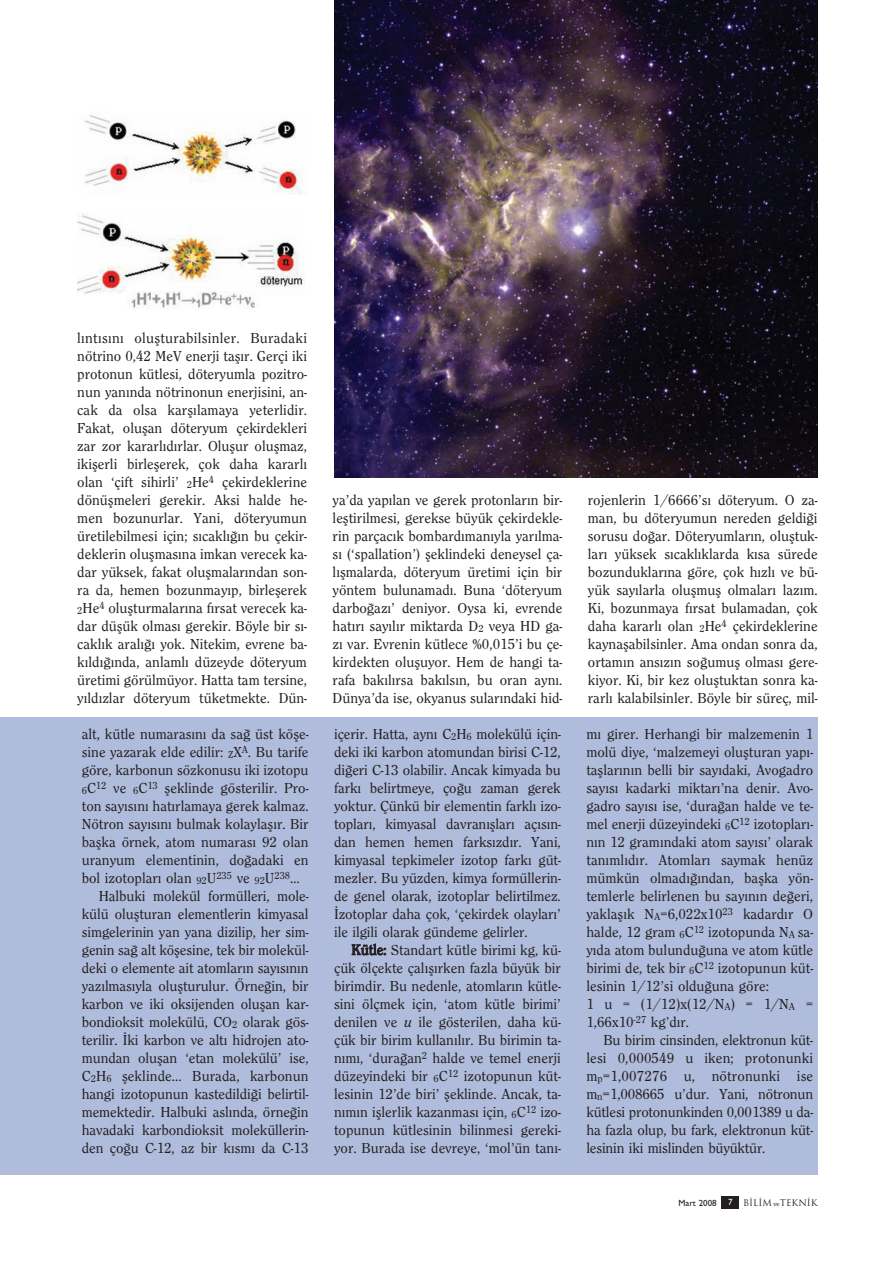
<style>
.page{position:relative;width:894px;height:1264px;background:#fff}
.page>*{position:absolute;margin:0;border:0;box-sizing:border-box;transform-origin:0 0}
.t1{font:500 15px/18px "Clearface";color:#231f20;text-align:justify}
.t2{font:9px "Trajan";color:#231f20}
.t3{font:500 9px "Gill Sans";color:#231f20}
.s1{font-weight:400;font-style:italic}
.s2{font-family:"Gill Sans";font-weight:500;color:#fff}
.s3{font-family:"Bookman";font-weight:300;font-size:6px}
</style>
<div class="page">
<div style="left:721px;top:1195px;width:17px;height:13px;background:#231f20"></div>
<img style="left:84px;top:114px;width:218px;height:81px">
<img style="left:77px;top:215px;width:227px;height:79px">
<div style="left:123px;top:292px;width:142px;height:18px;background:#fff"></div>
<img style="left:131px;top:292px;width:124px;height:16px">
<img style="left:334px;top:0;width:483px;height:478px">
<div style="left:0;top:717px;width:817px;height:457px;background:#b0bcdb"></div>
<p class="t1" style="left:77px;top:329px;width:231px">l›nt›s›n› oluflturabilsinler. Buradaki nötrino 0,42 MeV enerji tafl›r. Gerçi iki protonun kütlesi, döteryumla pozitro&shy;nun yan›nda nötrinonun enerjisini, an&shy;cak da olsa karfl›lamaya yeterlidir.<br>Fakat, oluflan döteryum çekirdekleri zar zor kararl›d›rlar. Oluflur oluflmaz, ikiflerli birleflerek, çok daha kararl› olan ‘çift sihirli’ <sub>2</sub>He<sup>4</sup> çekirdeklerine dönüflmeleri gerekir. Aksi halde he&shy;men bozunurlar. Yani, döteryumun üretilebilmesi için; s›cakl›¤›n bu çekir&shy;deklerin oluflmas›na imkan verecek ka&shy;dar yüksek, fakat oluflmalar›ndan son&shy;ra da, hemen bozunmay›p, birleflerek <sub>2</sub>He<sup>4</sup> oluflturmalar›na f›rsat verecek ka&shy;dar düflük olmas› gerekir. Böyle bir s›- cakl›k aral›¤› yok. Nitekim, evrene ba&shy;k›ld›¤›nda, anlaml› düzeyde döteryum üretimi görülmüyor. Hatta tam tersine, y›ld›zlar döteryum tüketmekte. Dün-</p>
<p class="t1" style="left:82px;top:725px;width:228px">alt, kütle numaras›n› da sa¤ üst köfle-</p>
<p class="t1" style="left:82px;top:743px;width:228px">sine yazarak elde edilir: <sub>Z</sub>X<sup>A</sup>. Bu tarife</p>
<p class="t1" style="left:82px;top:761px;width:228px">göre, karbonun sözkonusu iki izotopu</p>
<p class="t1" style="left:82px;top:779px;width:228px"><sub>6</sub>C<sup>12</sup> ve <sub>6</sub>C<sup>13</sup> fleklinde gösterilir. Pro-</p>
<p class="t1" style="left:82px;top:797px;width:228px">ton say›s›n› hat›rlamaya gerek kalmaz.</p>
<p class="t1" style="left:82px;top:815px;width:228px">Nötron say›s›n› bulmak kolaylafl›r. Bir</p>
<p class="t1" style="left:82px;top:833px;width:228px">baflka örnek, atom numaras› 92 olan</p>
<p class="t1" style="left:82px;top:851px;width:228px">uranyum elementinin, do¤adaki en</p>
<p class="t1" style="left:82px;top:869px;width:219px">bol izotoplar› olan <sub>92</sub>U<sup>235</sup> ve <sub>92</sub>U<sup>238</sup>…</p>
<p class="t1" style="left:99px;top:887px;width:211px">Halbuki molekül formülleri, mole-</p>
<p class="t1" style="left:82px;top:905px;width:228px">külü oluflturan elementlerin kimyasal</p>
<p class="t1" style="left:82px;top:923px;width:228px">simgelerinin yan yana dizilip, her sim-</p>
<p class="t1" style="left:82px;top:941px;width:228px">genin sa¤ alt köflesine, tek bir molekül-</p>
<p class="t1" style="left:82px;top:959px;width:228px">deki o elemente ait atomlar›n say›s›n›n</p>
<p class="t1" style="left:82px;top:977px;width:228px">yaz›lmas›yla oluflturulur. Örne¤in, bir</p>
<p class="t1" style="left:82px;top:995px;width:228px">karbon ve iki oksijenden oluflan kar-</p>
<p class="t1" style="left:82px;top:1013px;width:228px">bondioksit molekülü, CO<sub>2</sub> olarak gös-</p>
<p class="t1" style="left:82px;top:1031px;width:228px">terilir. ‹ki karbon ve alt› hidrojen ato-</p>
<p class="t1" style="left:82px;top:1049px;width:228px">mundan oluflan ‘etan molekülü’ ise,</p>
<p class="t1" style="left:82px;top:1067px;width:228px">C<sub>2</sub>H<sub>6</sub> fleklinde... Burada, karbonun</p>
<p class="t1" style="left:82px;top:1085px;width:228px">hangi izotopunun kastedildi¤i belirtil-</p>
<p class="t1" style="left:82px;top:1103px;width:228px">memektedir. Halbuki asl›nda, örne¤in</p>
<p class="t1" style="left:82px;top:1121px;width:228px">havadaki karbondioksit moleküllerin-</p>
<p class="t1" style="left:82px;top:1139px;width:228px">den ço¤u C-12, az bir k›sm› da C-13</p>
<p class="t1" style="left:332px;top:491px;width:231px">ya’da yap›lan ve gerek protonlar›n bir&shy;lefltirilmesi, gerekse büyük çekirdekle&shy;rin parçac›k bombard›man›yla yar›lma&shy;s› (‘spallation’) fleklindeki deneysel ça&shy;l›flmalarda, döteryum üretimi için bir yöntem bulunamad›. Buna ‘döteryum darbo¤az›’ deniyor. Oysa ki, evrende hat›r› say›l›r miktarda D<sub>2</sub> veya HD ga&shy;z› var. Evrenin kütlece %0,015’i bu çe&shy;kirdekten olufluyor. Hem de hangi ta&shy;rafa bak›l›rsa bak›ls›n, bu oran ayn›.<br>Dünya’da ise, okyanus sular›ndaki hid-</p>
<p class="t1" style="left:587px;top:491px;width:231px">rojenlerin 1/6666’s› döteryum. O za&shy;man, bu döteryumun nereden geldi¤i sorusu do¤ar. Döteryumlar›n, olufltuk&shy;lar› yüksek s›cakl›klarda k›sa sürede bozunduklar›na göre, çok h›zl› ve bü&shy;yük say›larla oluflmufl olmalar› laz›m.<br>Ki, bozunmaya f›rsat bulamadan, çok daha kararl› olan <sub>2</sub>He<sup>4</sup> çekirdeklerine kaynaflabilsinler. Ama ondan sonra da, ortam›n ans›z›n so¤umufl olmas› gere&shy;kiyor. Ki, bir kez olufltuktan sonra ka&shy;rarl› kalabilsinler. Böyle bir süreç, mil-</p>
<p class="t1" style="left:334px;top:725px;width:228px">içerir. Hatta, ayn› C<sub>2</sub>H<sub>6</sub> molekülü için&shy;deki iki karbon atomundan birisi C-12, di¤eri C-13 olabilir. Ancak kimyada bu fark› belirtmeye, ço¤u zaman gerek yoktur. Çünkü bir elementin farkl› izo&shy;toplar›, kimyasal davran›fllar› aç›s›n&shy;dan hemen hemen farks›zd›r. Yani, kimyasal tepkimeler izotop fark› güt&shy;mezler. Bu yüzden, kimya formüllerin&shy;de genel olarak, izotoplar belirtilmez. ‹zotoplar daha çok, ‘çekirdek olaylar›’ ile ilgili olarak gündeme gelirler.</p>
<p class="t1" style="left:334px;top:941px;width:228px;text-indent:17px">Kütle: Standart kütle birimi kg, kü&shy;çük ölçekte çal›fl›rken fazla büyük bir birimdir. Bu nedenle, atomlar›n kütle&shy;sini ölçmek için, ‘atom kütle birimi’ denilen ve <span class="s1">u</span> ile gösterilen, daha kü&shy;çük bir birim kullan›l›r. Bu birimin ta&shy;n›m›, ‘dura¤an<sup>2</sup> halde ve temel enerji düzeyindeki bir <sub>6</sub>C<sup>12</sup> izotopunun küt&shy;lesinin 12’de biri’ fleklinde. Ancak, ta&shy;n›m›n ifllerlik kazanmas› için, <sub>6</sub>C<sup>12</sup> izo&shy;topunun kütlesinin bilinmesi gereki&shy;yor. Burada ise devreye, ‘mol’ün tan›-</p>
<p class="t1" style="left:586px;top:725px;width:228px;text-align:left">m› girer. Herhangi bir malzemenin 1 molü diye, ‘malzemeyi oluflturan yap›- tafllar›n›n belli bir say›daki, Avogadro say›s› kadarki miktar›’na denir. Avo&shy;gadro say›s› ise, ‘dura¤an halde ve te&shy;mel enerji düzeyindeki <sub>6</sub>C<sup>12</sup> izotoplar›- n›n 12 gram›ndaki atom say›s›’ olarak tan›ml›d›r. Atomlar› saymak henüz mümkün olmad›¤›ndan, baflka yön&shy;temlerle belirlenen bu say›n›n de¤eri, yaklafl›k N<sub>A</sub>=6,022x10<sup>23</sup> kadard›r O halde, 12 gram <sub>6</sub>C<sup>12</sup> izotopunda N<sub>A</sub> sa&shy;y›da atom bulundu¤una ve atom kütle birimi de, tek bir <sub>6</sub>C<sup>12</sup> izotopunun küt&shy;lesinin 1/12’si oldu¤una göre:<br>1 u = (1/12)x(12/N<sub>A</sub>) = 1/N<sub>A</sub> = 1,66x10<sup>-27</sup> kg’d›r.</p>
<p class="t1" style="left:586px;top:1031px;width:228px;text-indent:17px">Bu birim cinsinden, elektronun küt&shy;lesi 0,000549 u iken; protonunki m<sub>p</sub>=1,007276 u, nötronunki ise m<sub>n</sub>=1,008665 u’dur. Yani, nötronun kütlesi protonunkinden 0,001389 u da&shy;ha fazla olup, bu fark, elektronun küt&shy;lesinin iki mislinden büyüktür.</p>
<p class="t3" style="left:678px;top:1200px;width:40px">Mart 2008</p>
<p class="t2" style="left:728px;top:1197px;width:91px"><span class="s2">7</span> B‹L‹M <span class="s3">ve</span>TEKN‹K</p>
</div>
